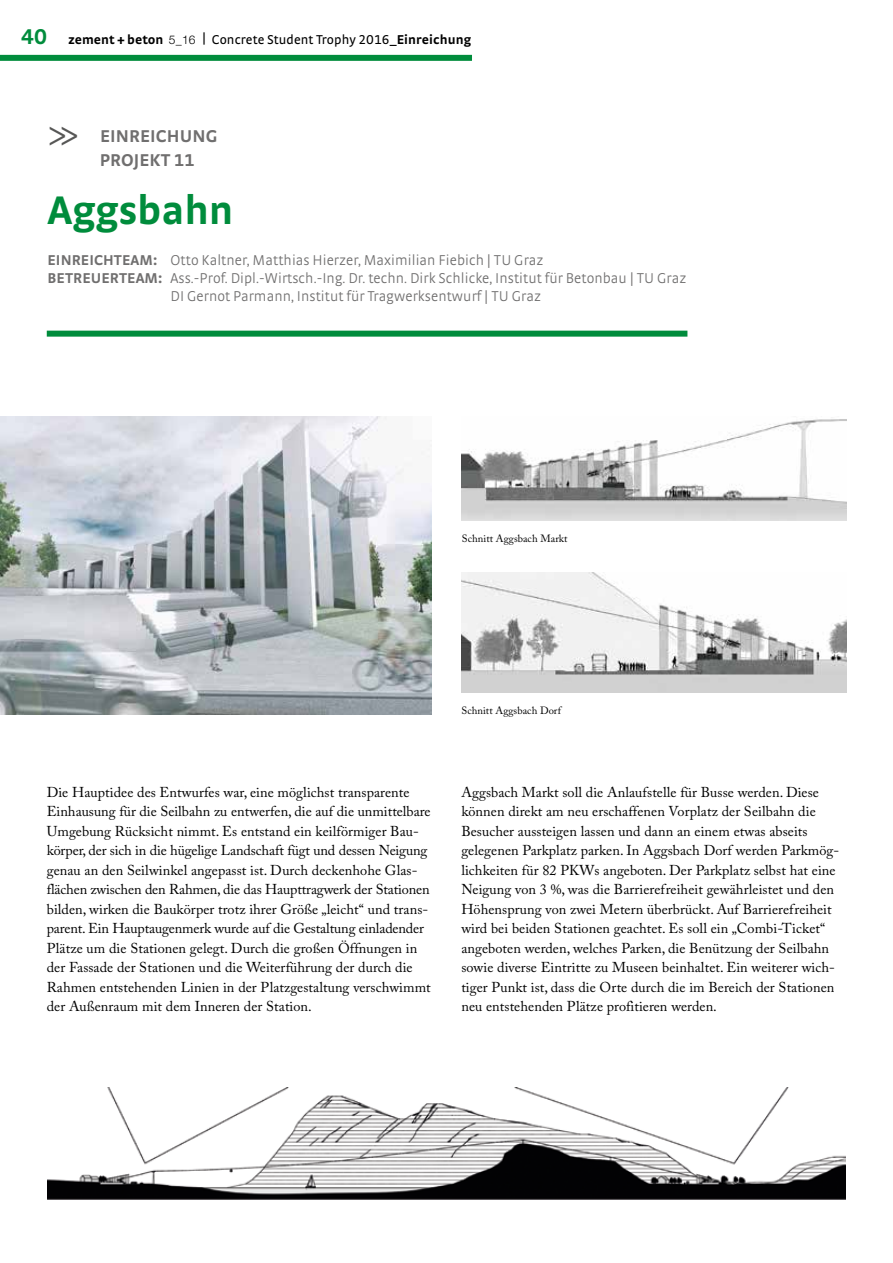
<style>
.page{position:relative;width:893px;height:1263px;background:#fff}
.page>*{position:absolute;margin:0;border:0;box-sizing:border-box;transform-origin:0 0}
.t1{font:700 42px "Strada TF";color:#008c3c}
.t2{font:36px "Helvetica Neue LT";color:#575756;scale:.83 1}
.t3{font:700 18px/23.7px "Strada TF";letter-spacing:.005em;color:#706f6f}
.t4{font:300 15px "Strada TF";letter-spacing:.005em;color:#706f6f}
.t5{font:14.25px/19.5px "Adobe Caslon Pro";letter-spacing:.005em;color:#000}
.t6{font:13.5px "Strada TF";letter-spacing:.005em;color:#000}
.t7{font:10.5px "Adobe Caslon Pro";letter-spacing:.005em;color:#000}
.s1{font-weight:700;font-size:22.5px;color:#008c3c}
.s2{font-family:"Strada";font-weight:700}
.s3{font-family:"Helvetica Neue LT";font-weight:300;font-size:12px}
.s4{font-weight:700}
</style>
<div class="page">
<img style="left:461px;top:573px;width:385px;height:120px">
<div style="left:0;top:55px;width:472px;height:6px;background:#008c3c"></div>
<div style="left:47px;top:331px;width:640px;height:6px;background:#008c3c"></div>
<img style="left:47px;top:1087px;width:799px;height:112px">
<img style="left:0;top:416px;width:431px;height:298px">
<img style="left:461px;top:419px;width:385px;height:102px">
<p class="t6" style="left:21px;top:32px;width:451px"><span class="s1">40</span> <span class="s2">zement + beton</span> <span class="s3">5_16</span> <sup>|</sup> Concrete Student Trophy 2016_<span class="s4">Einreichung</span></p>
<h2 class="t2" style="left:78px;top:161px;width:38px;rotate:-180deg">&lt;&lt;</h2>
<p class="t3" style="left:100px;top:124px;width:119px">EINREICHUNG<br>PROJEKT 11</p>
<h1 class="t1" style="left:48px;top:185px;width:188px">Aggsbahn</h1>
<p class="t4" style="left:48px;top:251px;width:497px"><span class="s4">EINREICHTEAM:</span> Otto Kaltner, Matthias Hierzer, Maximilian Fiebich | TU Graz</p>
<p class="t4" style="left:48px;top:269px;width:640px"><span class="s4">BETREUERTEAM:</span> Ass.-Prof. Dipl.-Wirtsch.-Ing. Dr. techn. Dirk Schlicke, Institut für Betonbau | TU Graz</p>
<p class="t4" style="left:171px;top:287px;width:372px">DI Gernot Parmann, Institut für Tragwerksentwurf | TU Graz</p>
<p class="t7" style="left:462px;top:532px;width:107px">Schnitt Aggsbach Markt</p>
<p class="t7" style="left:461px;top:704px;width:101px">Schnitt Aggsbach Dorf</p>
<p class="t5" style="left:47px;top:782px;width:386px">Die Hauptidee des Entwurfes war, eine möglichst transparente Einhausung für die Seilbahn zu entwerfen, die auf die unmittelbare Umgebung Rücksicht nimmt. Es entstand ein keilförmiger Bau&shy;körper, der sich in die hügelige Landschaft fügt und dessen Neigung genau an den Seilwinkel angepasst ist. Durch deckenhohe Glas&shy;flächen zwischen den Rahmen, die das Haupttragwerk der Stationen bilden, wirken die Baukörper trotz ihrer Größe „leicht“ und trans&shy;parent. Ein Hauptaugenmerk wurde auf die Gestaltung einladender Plätze um die Stationen gelegt. Durch die großen Öffnungen in der Fassade der Stationen und die Weiterführung der durch die Rahmen entstehenden Linien in der Platzgestaltung verschwimmt der Außenraum mit dem Inneren der Station.</p>
<p class="t5" style="left:461px;top:782px;width:379px">Aggsbach Markt soll die Anlaufstelle für Busse werden. Diese können direkt am neu erschaffenen Vorplatz der Seilbahn die Besucher aussteigen lassen und dann an einem etwas abseits gelegenen Parkplatz parken. In Aggsbach Dorf werden Parkmög&shy;lichkeiten für 82 PKWs angeboten. Der Parkplatz selbst hat eine Neigung von 3 %, was die Barrierefreiheit gewährleistet und den Höhensprung von zwei Metern überbrückt. Auf Barrierefreiheit wird bei beiden Stationen geachtet. Es soll ein „Combi-Ticket“ angeboten werden, welches Parken, die Benützung der Seilbahn sowie diverse Eintritte zu Museen beinhaltet. Ein weiterer wich&shy;tiger Punkt ist, dass die Orte durch die im Bereich der Stationen neu entstehenden Plätze profitieren werden.</p>
</div>
